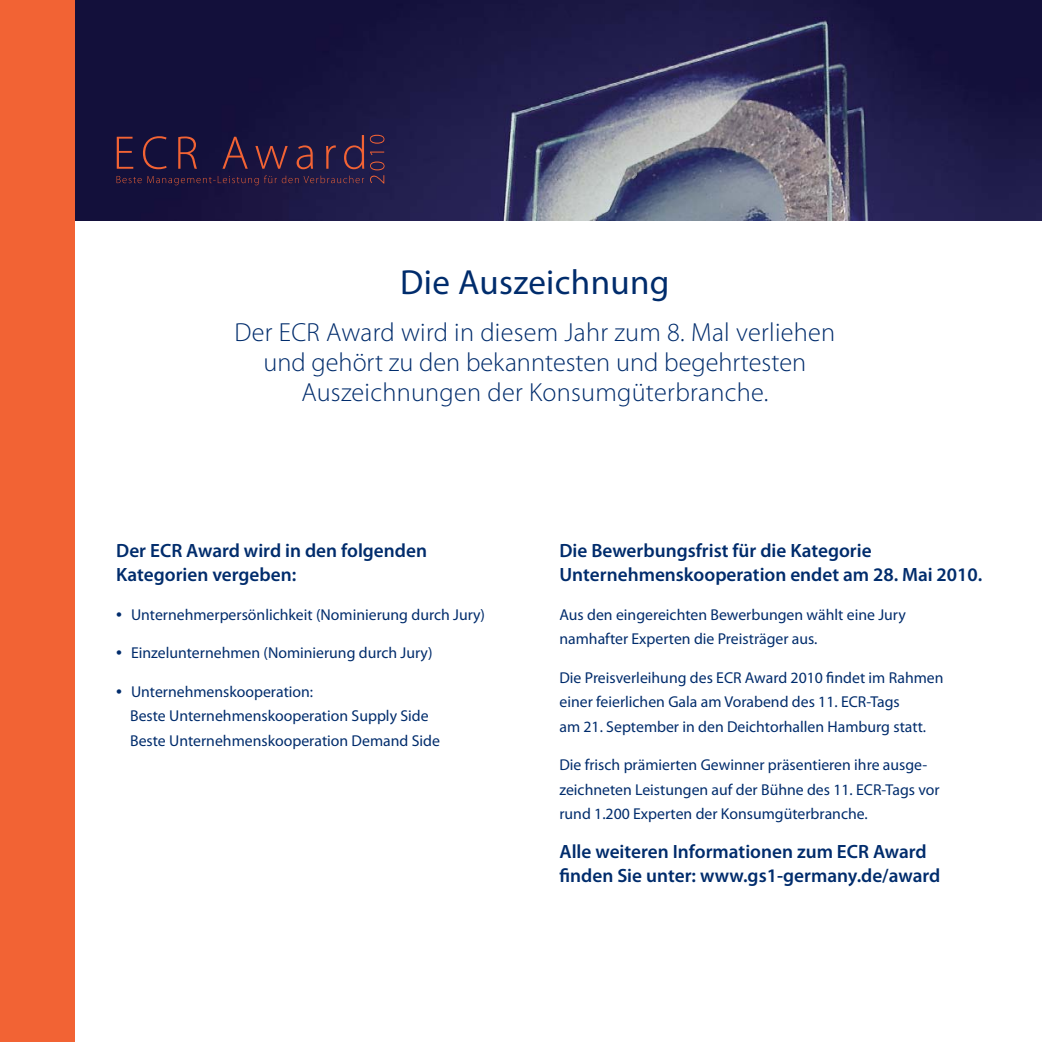
<style>
.page{position:relative;width:1042px;height:1042px;background:#fff}
.page>*{position:absolute;margin:0;border:0;box-sizing:border-box;transform-origin:0 0}
.t1{font:35px "Myriad Pro";letter-spacing:.01em;color:#002c6c}
.t2{font:300 26.25px/29.8px "Myriad Pro";letter-spacing:.01em;color:#002c6c;text-align:center}
.t3{font:600 19.25px/24.5px "Myriad Pro";color:#002c6c}
.t4{font:15.75px/24.5px "Myriad Pro";color:#002c6c}
.s1{font-size:21px}
</style>
<div class="page">
<img style="left:74px;top:0;width:968px;height:220px">
<div style="left:0;top:0;width:74px;height:1042px;background:#f26334"></div>
<svg style="left:117px;top:175px;width:247px;height:10px"></svg>
<svg style="left:117px;top:135px;width:247px;height:34px"></svg>
<svg style="left:370px;top:161px;width:14px;height:23px"></svg>
<svg style="left:370px;top:152px;width:14px;height:3px"></svg>
<svg style="left:370px;top:135px;width:14px;height:9px"></svg>
<h1 class="t1" style="left:400px;top:269px;width:271px">Die Auszeichnung</h1>
<h2 class="t2" style="left:234px;top:320px;width:602px">Der ECR Award wird in diesem Jahr zum 8. Mal verliehen und gehört zu den bekanntesten und begehrtesten<br>Auszeichnungen der Konsumgüterbranche.</h2>
<p class="t3" style="left:116px;top:540px;width:312px">Der ECR Award wird in den folgenden<br>Kategorien vergeben:</p>
<p class="t4" style="left:116px;top:604px;width:370px"><span class="s1">•</span> Unternehmerpersönlichkeit (Nominierung durch Jury)</p>
<p class="t4" style="left:116px;top:642px;width:318px"><span class="s1">•</span> Einzelunternehmen (Nominierung durch Jury)</p>
<p class="t4" style="left:130px;top:681px;width:311px;text-indent:-14px"><span class="s1">•</span> Unternehmenskooperation:<br>Beste Unternehmenskooperation Supply Side<br>Beste Unternehmenskooperation Demand Side</p>
<p class="t3" style="left:559px;top:540px;width:424px">Die Bewerbungsfrist für die Kategorie<br>Unternehmenskooperation endet am 28. Mai 2010.</p>
<p class="t4" style="left:559px;top:603px;width:348px">Aus den eingereichten Bewerbungen wählt eine Jury namhafter Experten die Preisträger aus.</p>
<p class="t4" style="left:559px;top:666px;width:386px">Die Preisverleihung des ECR Award 2010 findet im Rahmen einer feierlichen Gala am Vorabend des 11. ECR-Tags<br>am 21. September in den Deichtorhallen Hamburg statt.</p>
<p class="t4" style="left:559px;top:754px;width:382px">Die frisch prämierten Gewinner präsentieren ihre ausge&shy;zeichneten Leistungen auf der Bühne des 11. ECR-Tags vor rund 1.200 Experten der Konsumgüterbranche.</p>
<p class="t3" style="left:559px;top:841px;width:382px">Alle weiteren Informationen zum ECR Award finden Sie unter: www.gs1-germany.de/award</p>
</div>
